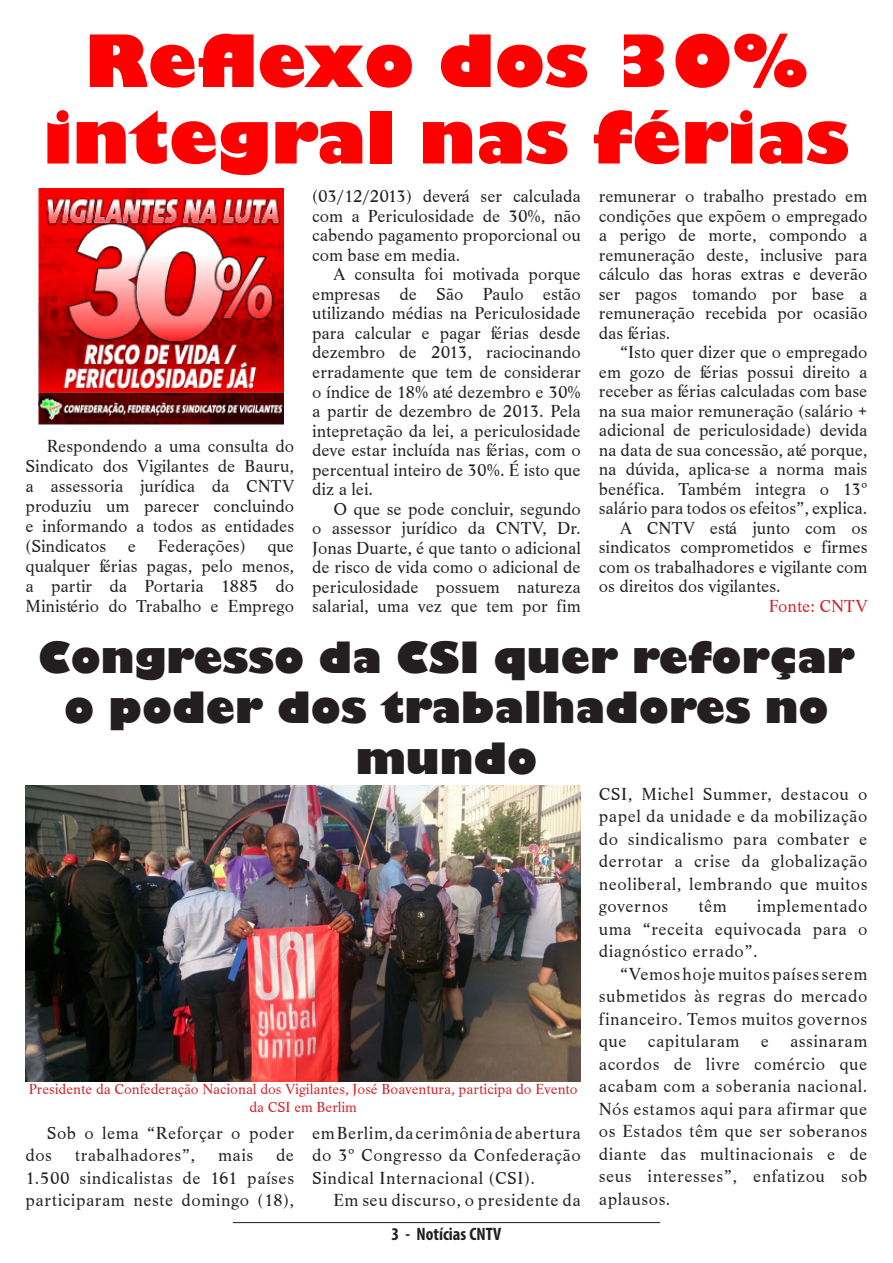
<style>
.page{position:relative;width:893px;height:1263px;background:#fff}
.page>*{position:absolute;margin:0;border:0;box-sizing:border-box;transform-origin:0 0}
.t1{font:800 70.5px/76.5px "Gill Sans";color:#f00;text-align:center}
.t2{font:800 42px/50.4px "Gill Sans";color:#231f20;text-align:center}
.t3{font:18px/19.5px "Life T";color:#231f20;text-align:justify}
.t4{font:18px/22.5px "Life T";letter-spacing:.03em;color:#231f20}
.t5{font:700 condensed 18px "Myriad Pro";color:#231f20}
.t6{font:18px "Life T";color:#d1232a}
.t7{font:15px/18px "Life T";color:#d1232a;text-align:center}
</style>
<div class="page">
<hr style="left:233px;top:1222px;width:427px;height:1px;background:#231f20">
<img style="left:38px;top:188px;width:246px;height:236px">
<img style="left:26px;top:786px;width:555px;height:295px">
<p class="t1" style="left:43px;top:28px;width:808px">Reflexo dos 30% integral nas férias</p>
<p class="t3" style="left:599px;top:187px;width:270px">remunerar o trabalho prestado em condições que expõem o empregado a perigo de morte, compondo a remuneração deste, inclusive para cálculo das horas extras e deverão ser pagos tomando por base a remuneração recebida por ocasião das férias.</p>
<p class="t3" style="left:599px;top:343px;width:270px;text-indent:21px">“Isto quer dizer que o empregado em gozo de férias possui direito a receber as férias calculadas com base na sua maior remuneração (salário + adicional de periculosidade) devida na data de sua concessão, até porque, na dúvida, aplica-se a norma mais benéfica. Também integra o 13º salário para todos os efeitos”, explica.</p>
<p class="t3" style="left:599px;top:518px;width:270px;text-indent:21px">A CNTV está junto com os sindicatos comprometidos e firmes com os trabalhadores e vigilante com os direitos dos vigilantes.</p>
<p class="t6" style="left:769px;top:595px;width:100px">Fonte: CNTV</p>
<p class="t2" style="left:38px;top:635px;width:818px">Congresso da CSI quer reforçar o poder dos trabalhadores no mundo</p>
<p class="t3" style="left:312px;top:187px;width:270px">(03/12/2013) deverá ser calculada com a Periculosidade de 30%, não cabendo pagamento proporcional ou com base em media.</p>
<p class="t3" style="left:312px;top:265px;width:270px;text-indent:21px">A consulta foi motivada porque empresas de São Paulo estão utilizando médias na Periculosidade para calcular e pagar férias desde dezembro de 2013, raciocinando erradamente que tem de considerar o índice de 18% até dezembro e 30% a partir de dezembro de 2013. Pela intepretação da lei, a periculosidade deve estar incluída nas férias, com o percentual inteiro de 30%. É isto que diz a lei.</p>
<p class="t3" style="left:312px;top:499px;width:270px;text-indent:21px">O que se pode concluir, segundo o assessor jurídico da CNTV, Dr.<br>Jonas Duarte, é que tanto o adicional de risco de vida como o adicional de periculosidade possuem natureza salarial, uma vez que tem por fim</p>
<p class="t3" style="left:26px;top:436px;width:270px;line-height:20.1px;text-indent:21px">Respondendo a uma consulta do Sindicato dos Vigilantes de Bauru, a assessoria jurídica da CNTV produziu um parecer concluindo e informando a todos as entidades (Sindicatos e Federações) que qualquer férias pagas, pelo menos, a partir da Portaria 1885 do Ministério do Trabalho e Emprego</p>
<p class="t7" style="left:29px;top:1080px;width:550px">Presidente da Confederação Nacional dos Vigilantes, José Boaventura, participa do Evento da CSI em Berlim</p>
<p class="t4" style="left:26px;top:1122px;width:270px;text-indent:21px">Sob o lema “Reforçar o poder dos</p>
<p class="t3" style="left:26px;top:1144px;width:270px;line-height:22.5px;text-indent:251px">de 1.500 sindicalistas de 161 países participaram neste domingo (18),</p>
<p class="t4" style="left:75px;top:1144px;width:122px">trabalhadores”,</p>
<p class="t3" style="left:218px;top:1146px;width:37px">mais</p>
<p class="t3" style="left:312px;top:1122px;width:270px;line-height:22.5px">em Berlim, da cerimônia de abertura do 3º Congresso da Confederação Sindical Internacional (CSI).</p>
<p class="t4" style="left:333px;top:1189px;width:249px">Em seu discurso, o presidente da</p>
<p class="t5" style="left:392px;top:1223px;width:111px">3 - Notícias CNTV</p>
<p class="t3" style="left:599px;top:783px;width:270px;line-height:22.5px">CSI, Michel Summer, destacou o papel da unidade e da mobilização do sindicalismo para combater e derrotar a crise da globalização neoliberal, lembrando que muitos governos</p>
<p class="t3" style="left:599px;top:895px;width:270px;line-height:22.5px;text-indent:158px">implementado uma “receita equivocada para o diagnóstico errado”.</p>
<p class="t3" style="left:599px;top:963px;width:270px;line-height:22.5px;text-indent:21px">“Vemos hoje muitos países serem submetidos às regras do mercado financeiro. Temos muitos governos que capitularam e assinaram acordos de livre comércio que acabam com a soberania nacional.<br>Nós estamos aqui para afirmar que os Estados têm que ser soberanos diante das multinacionais e de seus interesses”, enfatizou sob aplausos.</p>
<p class="t3" style="left:698px;top:897px;width:30px">têm</p>
</div>
